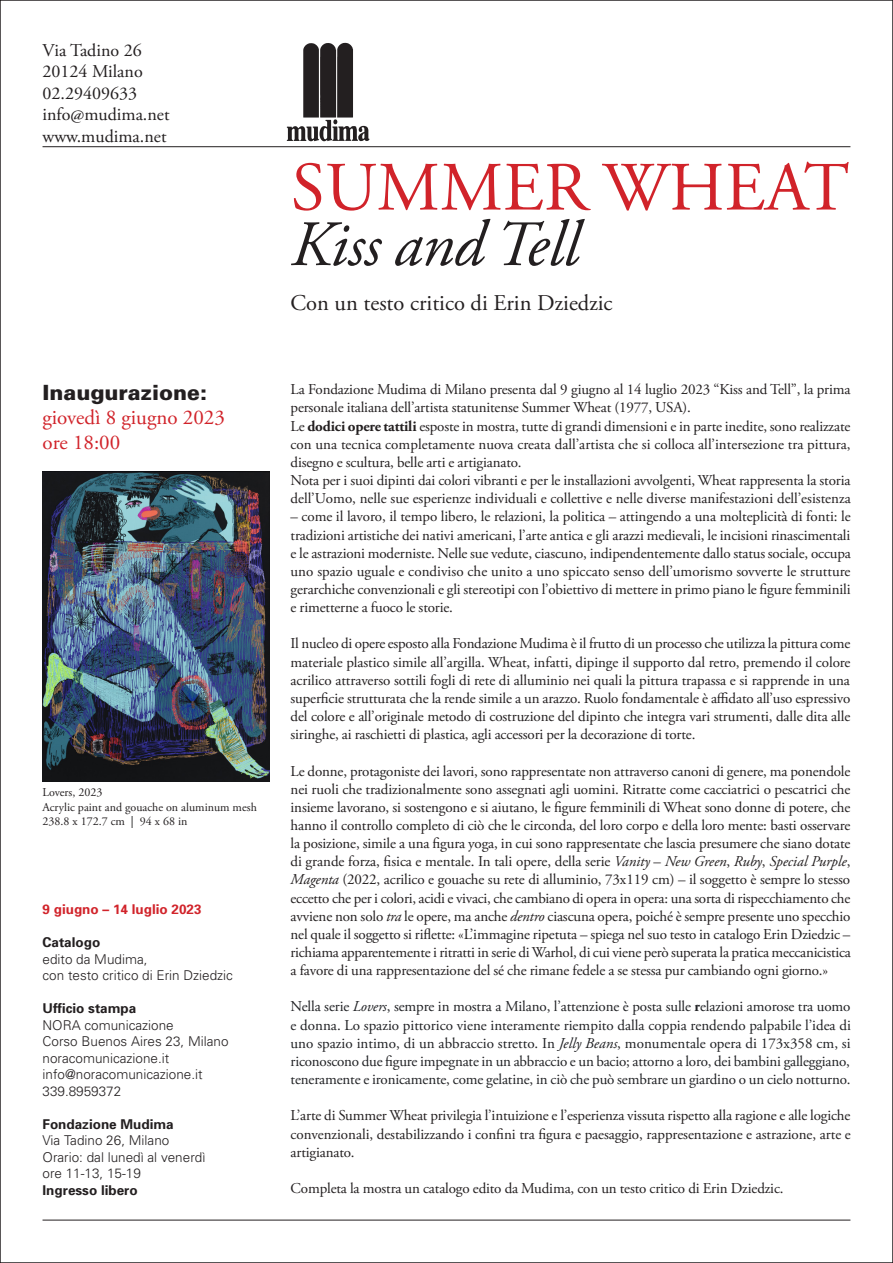
<style>
.page{position:relative;width:893px;height:1263px;background:#fff}
.page>*{position:absolute;margin:0;border:0;box-sizing:border-box;transform-origin:0 0}
.t1{font:69px "Adobe Garamond Pro";letter-spacing:.005em;color:#d1232a}
.t2{font:italic 64.5px "Adobe Garamond Pro";letter-spacing:-.01em;color:#231f20}
.Predefinito{font:22.5px "Adobe Garamond Pro";color:#231f20}
.t3{font:21px "Adobe Garamond Pro";color:#d1232a}
.t4{font:900 21px "Univers";color:#231f20}
.t5{font:18px "Adobe Garamond Pro";color:#231f20}
.t6{font:15px/18.1px "Adobe Garamond Pro";letter-spacing:-.01em;color:#231f20;text-align:justify}
.HTML_Preformatted{font:15px/18.1px "Adobe Garamond Pro";letter-spacing:-.01em;color:#202124;text-align:justify}
.Normal__Web{font:300 13.5px "Univers";color:#231f20}
.Predefinito-2{font:300 13.5px "Univers";color:#231f20}
.Predefinito-3{font:700 13.5px "Univers";color:#231f20}
.t7{font:700 13.5px "Univers";color:#d1232a}
.Normal__Web-2{font:700 13.5px "Univers";color:#231f20}
.t8{font:12px "Adobe Garamond Pro";color:#231f20}
.s1{color:#000}
.s2{font-weight:700}
.s3{font-style:italic}
</style>
<div class="page">
<hr style="left:43px;top:146px;width:807px;height:1px;background:#231f20">
<hr style="left:43px;top:1220px;width:807px;height:1px;background:#231f20">
<img style="left:286px;top:43px;width:84px;height:99px">
<img style="left:43px;top:472px;width:226px;height:310px">
<p class="t5" style="left:43px;top:39px;width:101px">Via Tadino 26</p>
<p class="t5" style="left:43px;top:61px;width:102px">20124 Milano</p>
<p class="t5" style="left:43px;top:82px;width:96px">02.29409633</p>
<p class="t5" style="left:43px;top:104px;width:129px">info@mudima.net</p>
<p class="t5" style="left:43px;top:125px;width:126px">www.mudima.net</p>
<p class="t4" style="left:43px;top:379px;width:166px">Inaugurazione:</p>
<p class="t3" style="left:43px;top:405px;width:184px">giovedì 8 giugno 2023</p>
<p class="t3" style="left:43px;top:430px;width:79px">ore 18:00</p>
<p class="t8" style="left:43px;top:785px;width:61px">Lovers, 2023</p>
<p class="t8" style="left:43px;top:800px;width:216px">Acrylic paint and gouache on aluminum mesh</p>
<p class="t8" style="left:43px;top:814px;width:146px">238.8 x 172.7 cm <span class="s1">|</span> 94 x 68 in</p>
<p class="t7" style="left:43px;top:901px;width:161px">9 giugno – 14 luglio 2023</p>
<p class="Normal__Web-2" style="left:43px;top:934px;width:59px">Catalogo</p>
<p class="Normal__Web" style="left:43px;top:951px;width:107px">edito da Mudima,</p>
<p class="Normal__Web" style="left:43px;top:967px;width:192px">con testo critico di Erin Dziedzic</p>
<p class="Predefinito-3" style="left:43px;top:1000px;width:95px">Ufficio stampa</p>
<p class="Predefinito-2" style="left:43px;top:1017px;width:133px">NORA comunicazione</p>
<p class="Predefinito-2" style="left:43px;top:1033px;width:188px">Corso Buenos Aires 23, Milano</p>
<p class="Predefinito-2" style="left:43px;top:1050px;width:128px">noracomunicazione.it</p>
<p class="Predefinito-2" style="left:43px;top:1066px;width:162px">info@noracomunicazione.it</p>
<p class="Predefinito-2" style="left:43px;top:1083px;width:80px">339.8959372</p>
<p class="Predefinito-3" style="left:43px;top:1115px;width:133px">Fondazione Mudima</p>
<p class="Normal__Web" style="left:43px;top:1132px;width:128px">Via Tadino 26, Milano</p>
<p class="Normal__Web" style="left:43px;top:1149px;width:164px">Orario: dal lunedì al venerdì</p>
<p class="Normal__Web" style="left:43px;top:1165px;width:100px">ore 11-13, 15-19</p>
<p class="Predefinito-3" style="left:43px;top:1181px;width:97px">Ingresso libero</p>
<p class="t1" style="left:291px;top:146px;width:560px">SUMMER WHEAT</p>
<p class="t2" style="left:291px;top:206px;width:290px">Kiss and Tell</p>
<p class="Predefinito" style="left:291px;top:289px;width:324px">Con un testo critico di Erin Dziedzic</p>
<p class="t6" style="left:291px;top:381px;width:561px">La Fondazione Mudima di Milano presenta dal 9 giugno al 14 luglio 2023 “Kiss and Tell”, la prima personale italiana dell’artista statunitense Summer Wheat (1977, USA).</p>
<p class="t6" style="left:291px;top:417px;width:561px">Le <span class="s2">dodici opere tattili</span> esposte in mostra, tutte di grandi dimensioni e in parte inedite, sono realizzate con una tecnica completamente nuova creata dall’artista che si colloca all’intersezione tra pittura, disegno e scultura, belle arti e artigianato.</p>
<p class="t6" style="left:291px;top:472px;width:562px">Nota per i suoi dipinti dai colori vibranti e per le installazioni avvolgenti, Wheat rappresenta la storia dell’Uomo, nelle sue esperienze individuali e collettive e nelle diverse manifestazioni dell’esistenza</p>
<p class="t6" style="left:291px;top:508px;width:562px">– come il lavoro, il tempo libero, le relazioni, la politica – attingendo a una molteplicità di fonti: le tradizioni artistiche dei nativi americani, l’arte antica e gli arazzi medievali, le incisioni rinascimentali e le astrazioni moderniste. Nelle sue vedute, ciascuno, indipendentemente dallo status sociale, occupa uno spazio uguale e condiviso che unito a uno spiccato senso dell’umorismo sovverte le strutture gerarchiche convenzionali e gli stereotipi con l’obiettivo di mettere in primo piano le figure femminili e rimetterne a fuoco le storie.</p>
<p class="t6" style="left:291px;top:635px;width:561px">Il nucleo di opere esposto alla Fondazione Mudima è il frutto di un processo che utilizza la pittura come materiale plastico simile all’argilla. Wheat, infatti, dipinge il supporto dal retro, premendo il colore acrilico attraverso sottili fogli di rete di alluminio nei quali la pittura trapassa e si rapprende in una superficie strutturata che la rende simile a un arazzo. Ruolo fondamentale è affidato all’uso espressivo del colore e all’originale metodo di costruzione del dipinto che integra vari strumenti, dalle dita alle siringhe, ai raschietti di plastica, agli accessori per la decorazione di torte.</p>
<p class="t6" style="left:291px;top:762px;width:562px">Le donne, protagoniste dei lavori, sono rappresentate non attraverso canoni di genere, ma ponendole nei ruoli che tradizionalmente sono assegnati agli uomini. Ritratte come cacciatrici o pescatrici che insieme lavorano, si sostengono e si aiutano, le figure femminili di Wheat sono donne di potere, che hanno il controllo completo di ciò che le circonda, del loro corpo e della loro mente: basti osservare la posizione, simile a una figura yoga, in cui sono rappresentate che lascia presumere che siano dotate di grande forza, fisica e mentale. In tali opere, della serie <span class="s3">Vanity</span> – <span class="s3">New Green</span>, <span class="s3">Ruby</span>, <span class="s3">Special Purple</span>, <span class="s3">Magenta</span> (2022, acrilico e gouache su rete di alluminio, 73x119 cm) – il soggetto è sempre lo stesso eccetto che per i colori, acidi e vivaci, che cambiano di opera in opera: una sorta di rispecchiamento che avviene non solo <span class="s3">tra</span> le opere, ma anche <span class="s3">dentro</span> ciascuna opera, poiché è sempre presente uno specchio nel quale il soggetto si riflette: «L’immagine ripetuta – spiega nel suo testo in catalogo Erin Dziedzic – richiama apparentemente i ritratti in serie di Warhol, di cui viene però superata la pratica meccanicistica a favore di una rappresentazione del sé che rimane fedele a se stessa pur cambiando ogni giorno.»</p>
<p class="HTML_Preformatted" style="left:291px;top:998px;width:562px">Nella serie <span class="s3">Lovers</span>, sempre in mostra a Milano, l’attenzione è posta sulle <span class="s2">r</span>elazioni amorose tra uomo e donna. Lo spazio pittorico viene interamente riempito dalla coppia rendendo palpabile l’idea di uno spazio intimo, di un abbraccio stretto. In <span class="s3">Jelly Beans</span>, monumentale opera di 173x358 cm, si riconoscono due figure impegnate in un abbraccio e un bacio; attorno a loro, dei bambini galleggiano, teneramente e ironicamente, come gelatine, in ciò che può sembrare un giardino o un cielo notturno.</p>
<p class="t6" style="left:291px;top:1107px;width:562px">L’arte di Summer Wheat privilegia l’intuizione e l’esperienza vissuta rispetto alla ragione e alle logiche convenzionali, destabilizzando i confini tra figura e paesaggio, rappresentazione e astrazione, arte e artigianato.</p>
<p class="t6" style="left:291px;top:1180px;width:495px">Completa la mostra un catalogo edito da Mudima, con un testo critico di Erin Dziedzic.</p>
</div>
